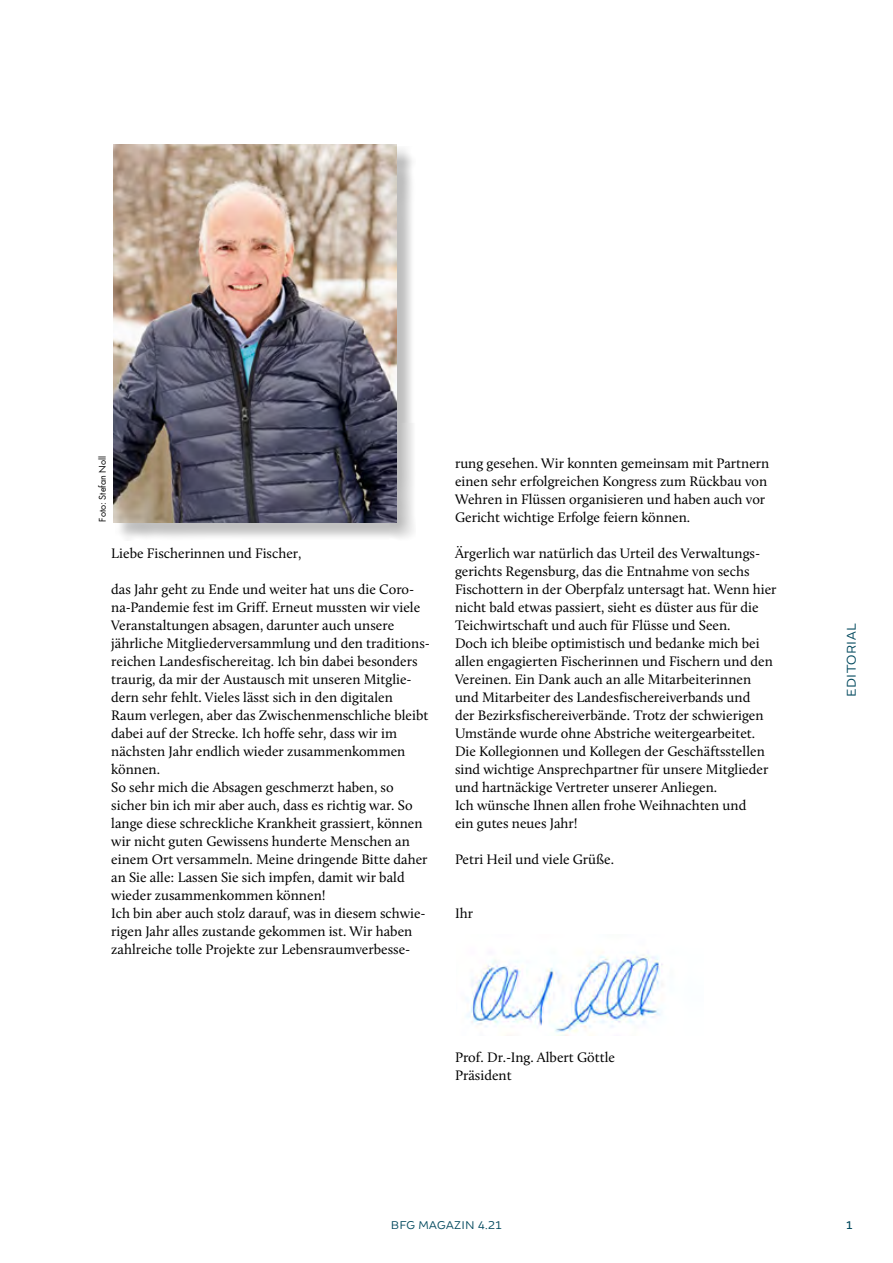
<style>
.page{position:relative;width:893px;height:1263px;background:#fff}
.page>*{position:absolute;margin:0;border:0;box-sizing:border-box;transform-origin:0 0}
.t1{font:14.25px/18px "Calluna";color:#000}
.t2{font:13.5px "Brocha";letter-spacing:.03em;color:#00485d}
.t3{font:12px "Brocha";letter-spacing:.03em;color:#00485d}
.t4{font:12px "Brocha";color:#00485d}
.t5{font:9px "Futura Std";color:#000}
</style>
<div class="page">
<div style="left:116px;top:146px;width:300px;height:395px;background:#000;opacity:.26"></div>
<img style="left:113px;top:144px;width:284px;height:378px">
<img style="left:466px;top:956px;width:197px;height:79px">
<p class="t5" style="left:97px;top:522px;width:67px;rotate:-90deg">Foto: Stefan Noll</p>
<p class="t1" style="left:455px;top:454px;width:316px">rung gesehen. Wir konnten gemeinsam mit Partnern einen sehr erfolgreichen Kongress zum Rückbau von Wehren in Flüssen organisieren und haben auch vor Gericht wichtige Erfolge feiern können.</p>
<p class="t1" style="left:455px;top:544px;width:323px">Ärgerlich war natürlich das Urteil des Verwaltungs&shy;gerichts Regensburg, das die Entnahme von sechs Fischottern in der Oberpfalz untersagt hat. Wenn hier nicht bald etwas passiert, sieht es düster aus für die Teichwirtschaft und auch für Flüsse und Seen.<br>Doch ich bleibe optimistisch und bedanke mich bei allen engagierten Fischerinnen und Fischern und den Vereinen. Ein Dank auch an alle Mitarbeiterinnen und Mitarbeiter des Landesfischereiverbands und<br>der Bezirksfischereiverbände. Trotz der schwierigen Umstände wurde ohne Abstriche weitergearbeitet.<br>Die Kollegionnen und Kollegen der Geschäftsstellen sind wichtige Ansprechpartner für unsere Mitglieder und hartnäckige Vertreter unserer Anliegen.<br>Ich wünsche Ihnen allen frohe Weihnachten und<br>ein gutes neues Jahr!</p>
<p class="t1" style="left:455px;top:850px;width:161px">Petri Heil und viele Grüße.</p>
<p class="t1" style="left:111px;top:544px;width:192px">Liebe Fischerinnen und Fischer,</p>
<p class="t1" style="left:111px;top:580px;width:320px">das Jahr geht zu Ende und weiter hat uns die Coro&shy;na-Pandemie fest im Griff. Erneut mussten wir viele Veranstaltungen absagen, darunter auch unsere jährliche Mitgliederversammlung und den traditions&shy;reichen Landesfischereitag. Ich bin dabei besonders traurig, da mir der Austausch mit unseren Mitglie&shy;dern sehr fehlt. Vieles lässt sich in den digitalen Raum verlegen, aber das Zwischenmenschliche bleibt dabei auf der Strecke. Ich hoffe sehr, dass wir im nächsten Jahr endlich wieder zusammenkommen können.<br>So sehr mich die Absagen geschmerzt haben, so sicher bin ich mir aber auch, dass es richtig war. So lange diese schreckliche Krankheit grassiert, können wir nicht guten Gewissens hunderte Menschen an einem Ort versammeln. Meine dringende Bitte daher an Sie alle: Lassen Sie sich impfen, damit wir bald wieder zusammenkommen können!<br>Ich bin aber auch stolz darauf, was in diesem schwie&shy;rigen Jahr alles zustande gekommen ist. Wir haben zahlreiche tolle Projekte zur Lebensraumverbesse-</p>
<p class="t1" style="left:455px;top:904px;width:20px">Ihr</p>
<p class="t1" style="left:455px;top:1048px;width:162px">Prof. Dr.-Ing. Albert Göttle<br>Präsident</p>
<p class="t2" style="left:843px;top:697px;width:75px;rotate:-90deg">EDITORIAL</p>
<p class="t3" style="left:391px;top:1218px;width:112px">BFG MAGAZIN 4.21</p>
<p class="t4" style="left:846px;top:1218px;width:8px">1</p>
</div>
